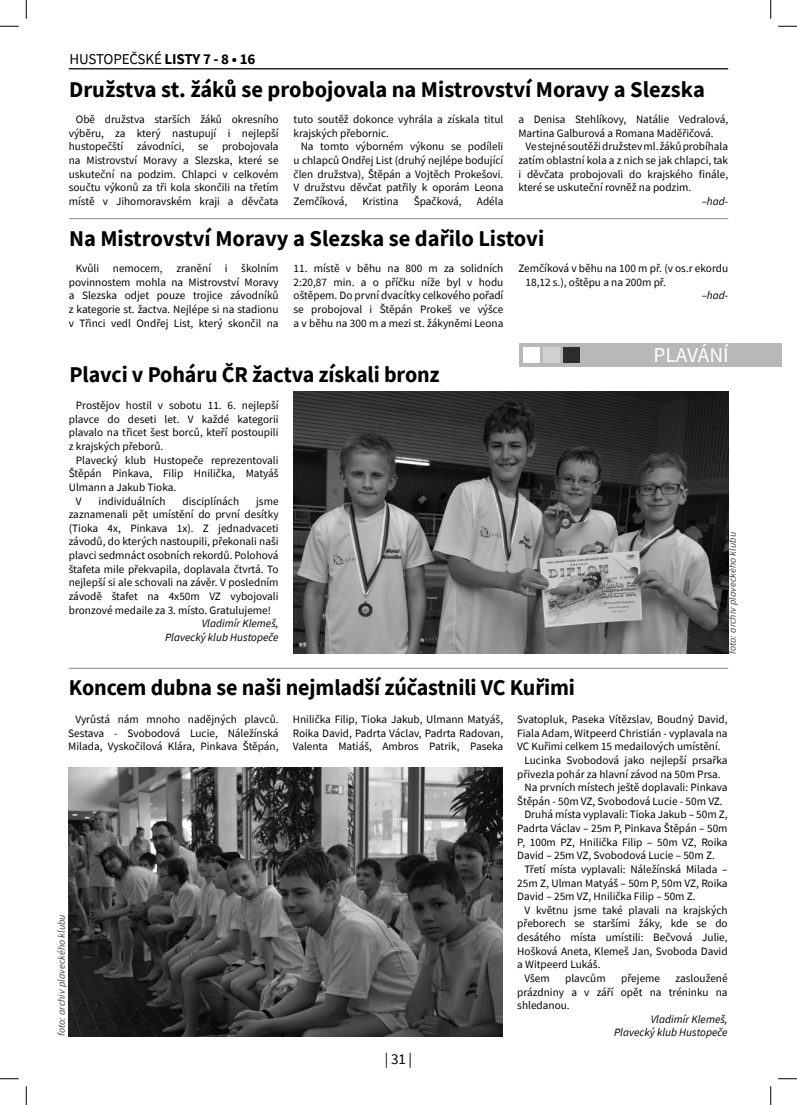
<style>
.page{position:relative;width:797px;height:1105px;background:#fff}
.page>*{position:absolute;margin:0;border:0;box-sizing:border-box;transform-origin:0 0}
.t1{font:700 22.5px "Source Sans Pro";letter-spacing:-.005em;color:#000}
.t2{font:21.25px "Source Sans Pro";color:#fff}
.t3{font:15px "Source Sans Pro";letter-spacing:-.01em;color:#000}
.t4{font:11.25px/13.6px "Source Sans Pro";color:#000;text-align:justify}
.t5{font:italic 11.25px "Source Sans Pro";color:#000}
.t6{font:italic 10px "Source Sans Pro";letter-spacing:.01em;color:#434343}
.s1{font-weight:700}
</style>
<div class="page">
<hr style="left:69px;top:68px;width:659px;height:1px;background:#000">
<hr style="left:69px;top:218px;width:659px;height:1px;background:#898989">
<div style="left:519px;top:344px;width:262px;height:23px;background:#b8b8b8"></div>
<div style="left:523px;top:347px;width:16px;height:16px;background:#fff"></div>
<div style="left:543px;top:347px;width:17px;height:16px;background:#d0d0d0"></div>
<div style="left:563px;top:347px;width:17px;height:16px;background:#2c2c2c"></div>
<img style="left:293px;top:392px;width:435px;height:262px">
<img style="left:68px;top:767px;width:434px;height:269px">
<hr style="left:69px;top:668px;width:659px;height:1px;background:#898989">
<svg style="left:0;top:25px;width:19px;height:2px"></svg>
<svg style="left:778px;top:25px;width:19px;height:2px"></svg>
<svg style="left:0;top:1078px;width:19px;height:1px"></svg>
<svg style="left:778px;top:1078px;width:19px;height:1px"></svg>
<svg style="left:25px;top:0;width:2px;height:19px"></svg>
<svg style="left:25px;top:1086px;width:2px;height:19px"></svg>
<svg style="left:770px;top:0;width:1px;height:19px"></svg>
<svg style="left:770px;top:1086px;width:1px;height:19px"></svg>
<p class="t3" style="left:69px;top:49px;width:187px">HUSTOPEČSKÉ <span class="s1">LISTY 7 - 8 • 16</span></p>
<p class="t1" style="left:69px;top:74px;width:637px">Družstva st. žáků se probojovala na Mistrovství Moravy a Slezska</p>
<p class="t4" style="left:69px;top:112px;width:211px;text-indent:7px">Obě družstva starších žáků okresního výběru, za který nastupují i nejlepší hustopečští závodníci, se probojovala na Mistrovství Moravy a Slezska, které se uskuteční na podzim. Chlapci v celkovém součtu výkonů za tři kola skončili na třetím místě v Jihomoravském kraji a děvčata</p>
<p class="t4" style="left:293px;top:112px;width:211px">tuto soutěž dokonce vyhrála a získala titul</p>
<p class="t4" style="left:518px;top:112px;width:211px">a Denisa Stehlíkovy, Natálie Vedralová,</p>
<p class="t4" style="left:518px;top:126px;width:197px">Martina Galburová a Romana Maděřičová.</p>
<p class="t4" style="left:525px;top:140px;width:204px">Ve stejné soutěži družstev ml. žáků probíhala</p>
<p class="t4" style="left:518px;top:153px;width:211px">zatím oblastní kola a z nich se jak chlapci, tak</p>
<p class="t4" style="left:518px;top:167px;width:211px">i děvčata probojovali do krajského finále,</p>
<p class="t4" style="left:518px;top:180px;width:174px">které se uskuteční rovněž na podzim.</p>
<p class="t5" style="left:701px;top:194px;width:28px">–had-</p>
<p class="t1" style="left:69px;top:223px;width:476px">Na Mistrovství Moravy a Slezska se dařilo Listovi</p>
<p class="t4" style="left:69px;top:261px;width:211px;text-indent:7px">Kvůli nemocem, zranění i školním povinnostem mohla na Mistrovství Moravy a Slezska odjet pouze trojice závodníků z kategorie st. žactva. Nejlépe si na stadionu v Třinci vedl Ondřej List, který skončil na</p>
<p class="t4" style="left:293px;top:261px;width:211px">11. místě v běhu na 800 m za solidních 2:20,87 min. a o příčku níže byl v hodu oštěpem. Do první dvacítky celkového pořadí se probojoval i Štěpán Prokeš ve výšce a v běhu na 300 m a mezi st. žákyněmi Leona</p>
<p class="t4" style="left:518px;top:261px;width:211px">Zemčíková v běhu na 100 m př. (v os.r ekordu</p>
<p class="t4" style="left:293px;top:126px;width:97px">krajských přebornic.</p>
<p class="t4" style="left:301px;top:140px;width:204px">Na tomto výborném výkonu se podíleli</p>
<p class="t4" style="left:293px;top:153px;width:211px">u chlapců Ondřej List (druhý nejlépe bodující</p>
<p class="t4" style="left:293px;top:167px;width:211px">člen družstva), Štěpán a Vojtěch Prokešovi.</p>
<p class="t4" style="left:293px;top:180px;width:211px">V družstvu děvčat patřily k oporám Leona</p>
<p class="t4" style="left:293px;top:194px;width:55px">Zemčíková,</p>
<p class="t4" style="left:362px;top:194px;width:38px">Kristina</p>
<p class="t4" style="left:414px;top:194px;width:49px">Špačková,</p>
<p class="t4" style="left:477px;top:194px;width:28px">Adéla</p>
<p class="t4" style="left:525px;top:275px;width:142px">18,12 s.), oštěpu a na 200m př.</p>
<p class="t5" style="left:701px;top:288px;width:28px">–had-</p>
<p class="t1" style="left:69px;top:360px;width:372px">Plavci v Poháru ČR žactva získali bronz</p>
<p class="t4" style="left:76px;top:398px;width:204px">Prostějov hostil v sobotu 11. 6. nejlepší</p>
<p class="t4" style="left:69px;top:412px;width:211px">plavce do deseti let. V každé kategorii</p>
<p class="t4" style="left:69px;top:426px;width:211px">plavalo na třicet šest borců, kteří postoupili</p>
<p class="t4" style="left:69px;top:439px;width:96px">z krajských přeborů.</p>
<p class="t4" style="left:76px;top:453px;width:204px">Plavecký klub Hustopeče reprezentovali</p>
<p class="t4" style="left:69px;top:466px;width:211px">Štěpán Pinkava, Filip Hnilička, Matyáš</p>
<p class="t4" style="left:69px;top:480px;width:109px">Ulmann a Jakub Tioka.</p>
<p class="t4" style="left:76px;top:494px;width:7px">V</p>
<p class="t4" style="left:99px;top:494px;width:69px">individuálních</p>
<p class="t4" style="left:183px;top:494px;width:58px">disciplínách</p>
<p class="t4" style="left:256px;top:494px;width:24px">jsme</p>
<p class="t4" style="left:69px;top:507px;width:211px">zaznamenali pět umístění do první desítky</p>
<p class="t4" style="left:69px;top:521px;width:211px">(Tioka 4x, Pinkava 1x). Z jednadvaceti</p>
<p class="t4" style="left:69px;top:535px;width:211px">závodů, do kterých nastoupili, překonali naši</p>
<p class="t4" style="left:69px;top:548px;width:211px">plavci sedmnáct osobních rekordů. Polohová</p>
<p class="t4" style="left:69px;top:562px;width:211px">štafeta mile překvapila, doplavala čtvrtá. To</p>
<p class="t4" style="left:69px;top:575px;width:211px">nejlepší si ale schovali na závěr. V posledním</p>
<p class="t4" style="left:69px;top:589px;width:211px">závodě štafet na 4x50m VZ vybojovali</p>
<p class="t4" style="left:69px;top:603px;width:204px">bronzové medaile za 3. místo. Gratulujeme!</p>
<p class="t5" style="left:202px;top:616px;width:78px">Vladimír Klemeš,</p>
<p class="t5" style="left:165px;top:630px;width:115px">Plavecký klub Hustopeče</p>
<p class="t1" style="left:69px;top:673px;width:507px">Koncem dubna se naši nejmladší zúčastnili VC Kuřimi</p>
<p class="t2" style="left:653px;top:341px;width:77px">PLAVÁNÍ</p>
<p class="t6" style="left:725px;top:654px;width:123px;rotate:-90deg">foto: archiv plaveckého klubu</p>
<p class="t4" style="left:68px;top:712px;width:212px;text-indent:7px">Vyrůstá nám mnoho nadějných plavců.<br>Sestava - Svobodová Lucie, Náležínská Milada, Vyskočilová Klára, Pinkava Štěpán,</p>
<p class="t4" style="left:293px;top:712px;width:212px">Hnilička Filip, Tioka Jakub, Ulmann Matyáš, Roika David, Padrta Václav, Padrta Radovan, Valenta Matiáš, Ambros Patrik, Paseka</p>
<p class="t4" style="left:517px;top:712px;width:212px">Svatopluk, Paseka Vítězslav, Boudný David,</p>
<p class="t4" style="left:517px;top:726px;width:212px">Fiala Adam, Witpeerd Christián - vyplavala na</p>
<p class="t4" style="left:517px;top:739px;width:205px">VC Kuřimi celkem 15 medailových umístění.</p>
<p class="t4" style="left:524px;top:753px;width:205px">Lucinka Svobodová jako nejlepší prsařka</p>
<p class="t4" style="left:517px;top:767px;width:205px">přivezla pohár za hlavní závod na 50m Prsa.</p>
<p class="t4" style="left:524px;top:780px;width:205px">Na prvních místech ještě doplavali: Pinkava</p>
<p class="t4" style="left:517px;top:794px;width:207px">Štěpán - 50m VZ, Svobodová Lucie - 50m VZ.</p>
<p class="t4" style="left:524px;top:808px;width:205px">Druhá místa vyplavali: Tioka Jakub – 50m Z,</p>
<p class="t4" style="left:517px;top:821px;width:212px">Padrta Václav – 25m P, Pinkava Štěpán – 50m</p>
<p class="t4" style="left:517px;top:835px;width:212px">P, 100m PZ, Hnilička Filip – 50m VZ, Roika</p>
<p class="t4" style="left:517px;top:848px;width:199px">David – 25m VZ, Svobodová Lucie – 50m Z.</p>
<p class="t4" style="left:524px;top:862px;width:205px">Třetí místa vyplavali: Náležínská Milada –</p>
<p class="t4" style="left:517px;top:876px;width:212px">25m Z, Ulman Matyáš – 50m P, 50m VZ, Roika</p>
<p class="t4" style="left:517px;top:889px;width:180px">David – 25m VZ, Hnilička Filip – 50m Z.</p>
<p class="t4" style="left:524px;top:903px;width:205px">V květnu jsme také plavali na krajských</p>
<p class="t4" style="left:517px;top:917px;width:212px">přeborech se staršími žáky, kde se do</p>
<p class="t4" style="left:517px;top:930px;width:212px">desátého místa umístili: Bečvová Julie,</p>
<p class="t4" style="left:517px;top:944px;width:212px">Hošková Aneta, Klemeš Jan, Svoboda David</p>
<p class="t4" style="left:517px;top:957px;width:85px">a Witpeerd Lukáš.</p>
<p class="t4" style="left:524px;top:971px;width:27px">Všem</p>
<p class="t4" style="left:565px;top:971px;width:42px">plavcům</p>
<p class="t4" style="left:621px;top:971px;width:40px">přejeme</p>
<p class="t4" style="left:675px;top:971px;width:53px">zasloužené</p>
<p class="t4" style="left:517px;top:985px;width:212px">prázdniny a v září opět na tréninku na</p>
<p class="t4" style="left:517px;top:998px;width:54px">shledanou.</p>
<p class="t5" style="left:650px;top:1012px;width:78px">Vladimír Klemeš,</p>
<p class="t6" style="left:55px;top:1036px;width:123px;rotate:-90deg">foto: archiv plaveckého klubu</p>
<p class="t5" style="left:614px;top:1025px;width:115px">Plavecký klub Hustopeče</p>
<p class="t3" style="left:385px;top:1049px;width:29px">| 31 |</p>
</div>
